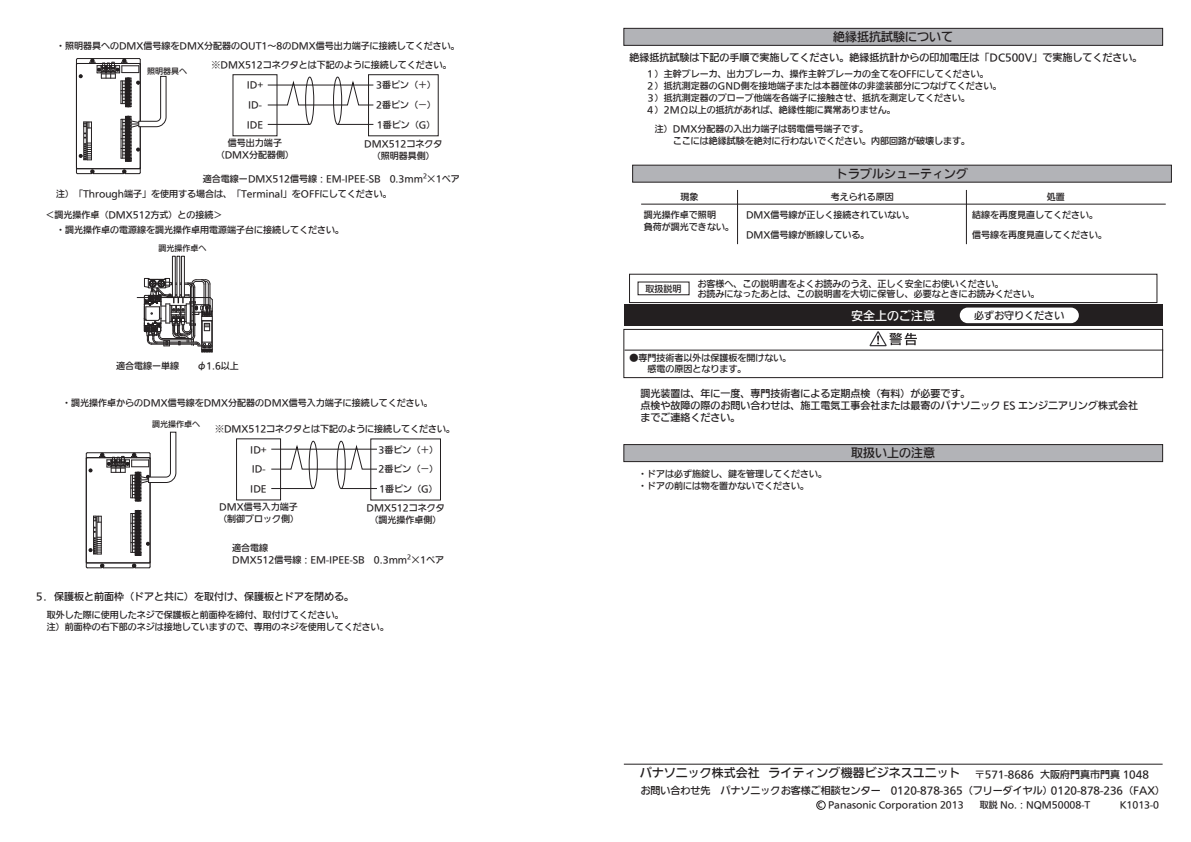
<style>
.page{position:relative;width:1191px;height:842px;background:#fff}
.page>*{position:absolute;margin:0;border:0;box-sizing:border-box;transform-origin:0 0}
.t1{font:12px "PUD Go Dp Mt";color:#231f20}
.t2{font:12px "PUD Go Dp Mt";color:#fff}
.t3{font:10px/12px "PUD Go Dp Mt";color:#231f20}
.t4{font:9px/12px "PUD Go Dp Mt";color:#231f20}
.t5{font:8px "PUD Go Dp Mt";color:#231f20}
</style>
<div class="page">
<div style="left:623px;top:444px;width:540px;height:18px;background:#b2b3b7;border:1px solid #231f20"></div>
<hr style="left:624px;top:764px;width:538px;height:1px;background:#231f20">
<div style="left:816px;top:801px;width:9px;height:9px;border:1px solid #231f20;border-radius:50%"></div>
<div style="left:629px;top:274px;width:528px;height:29px;border:1px solid #231f20"></div>
<svg style="left:869px;top:331px;width:48px;height:15px"></svg>
<div style="left:623px;top:329px;width:539px;height:49px;border:1px solid #231f20"></div>
<hr style="left:624px;top:350px;width:539px;height:1px;background:#231f20">
<div style="left:624px;top:305px;width:538px;height:21px;background:#231f20"></div>
<div style="left:959px;top:308px;width:119px;height:15px;background:#fff;border-radius:8px"></div>
<div style="left:632px;top:165px;width:539px;height:18px;background:#b2b3b7;border:1px solid #231f20"></div>
<hr style="left:641px;top:204px;width:524px;height:1px;background:#231f20">
<hr style="left:737px;top:190px;width:1px;height:54px;background:#231f20">
<hr style="left:966px;top:190px;width:1px;height:54px;background:#231f20">
<div style="left:623px;top:28px;width:540px;height:18px;background:#b2b3b7;border:1px solid #231f20"></div>
<hr style="left:137px;top:297px;width:73px;height:1px;background:#231f20">
<svg style="left:76px;top:58px;width:91px;height:116px"></svg>
<hr style="left:101px;top:516px;width:1px;height:38px;background:#231f20">
<svg style="left:131px;top:510px;width:19px;height:46px"></svg>
<svg style="left:89px;top:516px;width:12px;height:39px"></svg>
<hr style="left:86px;top:457px;width:64px;height:1px;background:#231f20">
<hr style="left:103px;top:568px;width:30px;height:1px;background:#231f20">
<hr style="left:86px;top:563px;width:64px;height:1px;background:#231f20">
<hr style="left:150px;top:458px;width:1px;height:104px;background:#231f20">
<hr style="left:86px;top:458px;width:1px;height:104px;background:#231f20">
<hr style="left:87px;top:453px;width:62px;height:1px;background:#231f20">
<svg style="left:86px;top:562px;width:18px;height:7px"></svg>
<svg style="left:132px;top:562px;width:19px;height:7px"></svg>
<svg style="left:99px;top:431px;width:78px;height:71px"></svg>
<div style="left:368px;top:74px;width:71px;height:62px;border:1px solid #231f20"></div>
<svg style="left:267px;top:80px;width:107px;height:26px"></svg>
<hr style="left:268px;top:124px;width:42px;height:1px;background:#231f20">
<hr style="left:337px;top:124px;width:36px;height:1px;background:#231f20">
<div style="left:305px;top:77px;width:9px;height:48px;border:1px solid #231f20;border-radius:50%"></div>
<div style="left:333px;top:77px;width:9px;height:48px;border:1px solid #231f20;border-radius:50%"></div>
<div style="left:236px;top:438px;width:45px;height:62px;border:1px solid #231f20"></div>
<svg style="left:271px;top:444px;width:106px;height:26px"></svg>
<hr style="left:271px;top:488px;width:42px;height:1px;background:#231f20">
<hr style="left:341px;top:488px;width:36px;height:1px;background:#231f20">
<div style="left:309px;top:441px;width:9px;height:48px;border:1px solid #231f20;border-radius:50%"></div>
<div style="left:337px;top:441px;width:8px;height:48px;border:1px solid #231f20;border-radius:50%"></div>
<svg style="left:172px;top:256px;width:4px;height:22px"></svg>
<svg style="left:181px;top:256px;width:4px;height:22px"></svg>
<svg style="left:144px;top:278px;width:69px;height:75px"></svg>
<p class="t4" style="left:56px;top:41px;width:405px">・照明器具へのDMX信号線をDMX分配器のOUT1～8のDMX信号出力端子に接続してください。</p>
<p class="t5" style="left:147px;top:67px;width:41px">照明器具へ</p>
<p class="t4" style="left:211px;top:59px;width:242px">※DMX512コネクタとは下記のように接続してください。</p>
<p class="t4" style="left:247px;top:76px;width:18px;line-height:19.7px">ID+<br>ID-<br>IDE</p>
<p class="t4" style="left:216px;top:138px;width:80px;text-align:center">信号出力端子（DMX分配器側）</p>
<p class="t4" style="left:376px;top:80px;width:61px">3番ピン（＋）</p>
<p class="t4" style="left:376px;top:100px;width:61px">2番ピン（－）</p>
<p class="t4" style="left:377px;top:119px;width:60px">1番ピン（G）</p>
<p class="t4" style="left:364px;top:139px;width:80px">DMX512コネクタ</p>
<p class="t4" style="left:372px;top:151px;width:64px">（照明器具側）</p>
<p class="t4" style="left:203px;top:174px;width:258px">適合電線ーDMX512信号線：EM-IPEE-SB　0.3mm<sup>2</sup>×1ペア</p>
<p class="t4" style="left:56px;top:188px;width:337px">注）「Through端子」を使用する場合は、「Terminal」をOFFにしてください。</p>
<p class="t4" style="left:45px;top:210px;width:179px">＜調光操作卓（DMX512方式）との接続＞</p>
<p class="t4" style="left:56px;top:225px;width:289px">・調光操作卓の電源線を調光操作卓用電源端子台に接続してください。</p>
<p class="t5" style="left:159px;top:244px;width:49px">調光操作卓へ</p>
<p class="t4" style="left:116px;top:360px;width:124px">適合電線ー単線　　φ1.6以上</p>
<p class="t4" style="left:62px;top:398px;width:372px">・調光操作卓からのDMX信号線をDMX分配器のDMX信号入力端子に接続してください。</p>
<p class="t5" style="left:152px;top:420px;width:49px">調光操作卓へ</p>
<p class="t4" style="left:215px;top:423px;width:242px">※DMX512コネクタとは下記のように接続してください。</p>
<p class="t4" style="left:250px;top:440px;width:18px;line-height:19.7px">ID+<br>ID-<br>IDE</p>
<p class="t4" style="left:218px;top:502px;width:82px">DMX信号入力端子（制御ブロック側）</p>
<p class="t4" style="left:378px;top:444px;width:61px">3番ピン（＋）</p>
<p class="t4" style="left:378px;top:464px;width:61px">2番ピン（－）</p>
<p class="t4" style="left:379px;top:484px;width:60px">1番ピン（G）</p>
<p class="t4" style="left:366px;top:503px;width:80px">DMX512コネクタ</p>
<p class="t4" style="left:369px;top:515px;width:73px">（調光操作卓側）</p>
<p class="t4" style="left:232px;top:543px;width:213px">適合電線<br>DMX512信号線：EM-IPEE-SB　0.3mm<sup>2</sup>×1ペア</p>
<p class="t3" style="left:34px;top:591px;width:321px">５．保護板と前面枠（ドアと共に）を取付け、保護板とドアを閉める。</p>
<p class="t4" style="left:47px;top:609px;width:343px">取外した際に使用したネジで保護板と前面枠を締付、取付けてください。<br>注）前面枠の右下部のネジは接地していますので、専用のネジを使用してください。</p>
<h1 class="t1" style="left:833px;top:31px;width:121px">絶縁抵抗試験について</h1>
<p class="t4" style="left:646px;top:69px;width:357px">１）主幹ブレーカ、出力ブレーカ、操作主幹ブレーカの全てをOFFにしてください。<br>２）抵抗測定器のGND側を接地端子または本器筐体の非塗装部分につなげてください。３）抵抗測定器のプローブ他端を各端子に接触させ、抵抗を測定してください。<br>４）2MΩ以上の抵抗があれば、絶縁性能に異常ありません。</p>
<p class="t4" style="left:655px;top:123px;width:316px">注）DMX分配器の入出力端子は弱電信号端子です。<br>　　ここには絶縁試験を絶対に行わないでください。内部回路が破壊します。</p>
<p class="t3" style="left:629px;top:52px;width:514px">絶縁抵抗試験は下記の手順で実施してください。絶縁抵抗計からの印加電圧は「DC500V」で実施してください。</p>
<p class="t4" style="left:680px;top:191px;width:19px">現象</p>
<h1 class="t1" style="left:836px;top:168px;width:133px">トラブルシューティング</h1>
<p class="t4" style="left:831px;top:191px;width:64px">考えられる原因</p>
<p class="t4" style="left:1046px;top:191px;width:19px">処置</p>
<p class="t4" style="left:644px;top:209px;width:91px">調光操作卓で照明<br>負荷が調光できない。</p>
<p class="t4" style="left:746px;top:209px;width:170px">DMX信号線が正しく接続されていない。</p>
<p class="t4" style="left:746px;top:229px;width:125px">DMX信号線が断線している。</p>
<p class="t4" style="left:972px;top:209px;width:127px">結線を再度見直してください。</p>
<p class="t4" style="left:972px;top:229px;width:136px">信号線を再度見直してください。</p>
<p class="t4" style="left:645px;top:283px;width:37px">取扱説明</p>
<p class="t4" style="left:697px;top:279px;width:343px;line-height:10px">お客様へ、この説明書をよくお読みのうえ、正しく安全にお使いください。<br>お読みになったあとは、この説明書を大切に保管し、必要なときにお読みください。</p>
<h1 class="t2" style="left:851px;top:309px;width:85px">安全上のご注意</h1>
<p class="t3" style="left:974px;top:310px;width:92px">必ずお守りください</p>
<p class="t4" style="left:629px;top:353px;width:163px;line-height:11px">●専門技術者以外は保護板を開けない。　　感電の原因となります。</p>
<p class="t3" style="left:640px;top:388px;width:499px">調光装置は、年に一度、専門技術者による定期点検（有料）が必要です。<br>点検や故障の際のお問い合わせは、施工電気工事会社または最寄のパナソニック ES エンジニアリング株式会社までご連絡ください。</p>
<p class="t4" style="left:638px;top:468px;width:190px">・ドアは必ず施錠し、鍵を管理してください。・ドアの前には物を置かないでください。</p>
<h1 class="t1" style="left:851px;top:447px;width:85px">取扱い上の注意</h1>
<h1 class="t1" style="left:768px;top:767px;width:193px">ライティング機器ビジネスユニット</h1>
<p class="t3" style="left:640px;top:785px;width:526px">お問い合わせ先　パナソニックお客様ご相談センター　0120-878-365（フリーダイヤル）0120-878-236（FAX）</p>
<h1 class="t1" style="left:640px;top:767px;width:121px">パナソニック株式会社</h1>
<p class="t3" style="left:974px;top:769px;width:175px">〒571-8686 大阪府門真市門真 1048</p>
<p class="t4" style="left:818px;top:800px;width:147px">c Panasonic Corporation 2013</p>
<p class="t4" style="left:979px;top:800px;width:112px">取説 No.：NQM50008-T</p>
<p class="t4" style="left:1119px;top:800px;width:41px">K1013-0</p>
</div>
